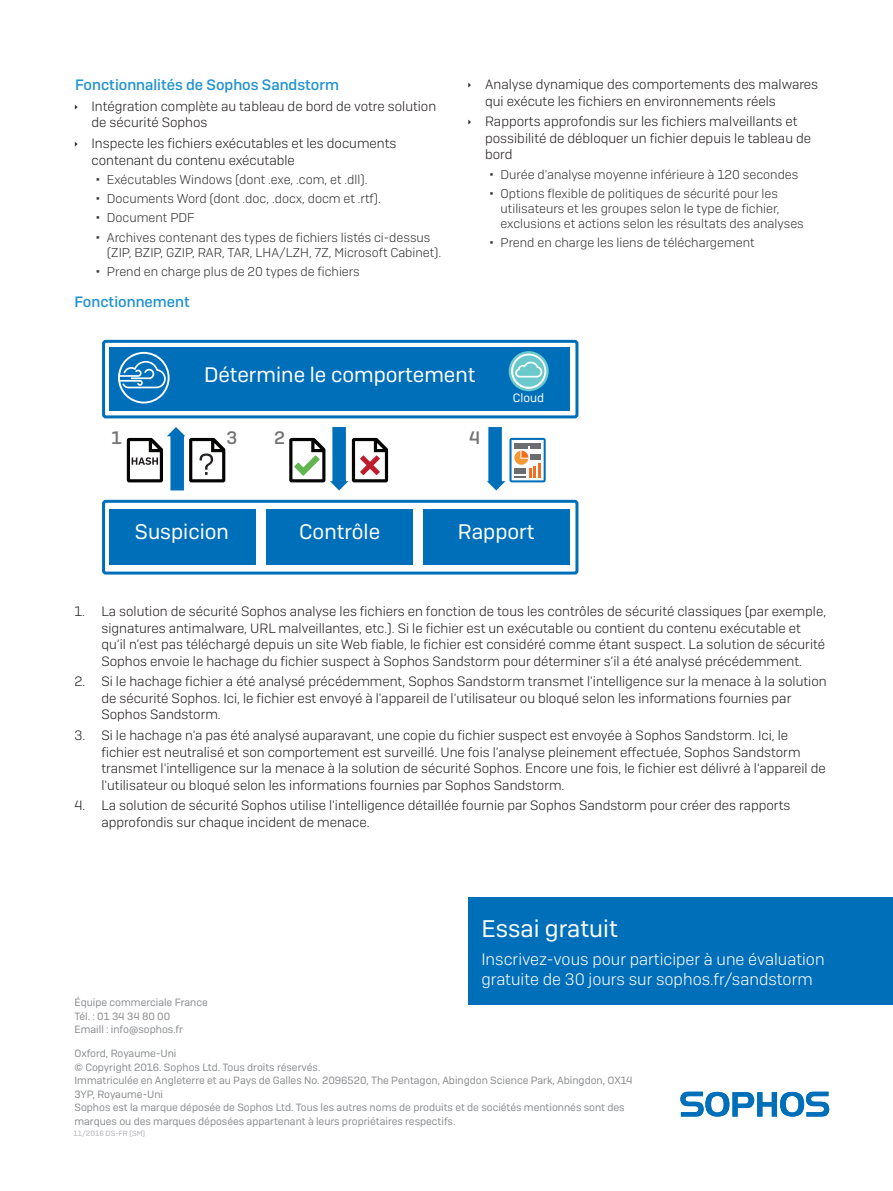
<style>
.page{position:relative;width:893px;height:1191px;background:#fff}
.page>*{position:absolute;margin:0;border:0;box-sizing:border-box;transform-origin:0 0}
.CTA_Heading{font:24px "Sophos Sans";color:#fff}
.Front_Cover_Title{font:21px "Sophos Sans";color:#fff}
.Copyright{font:500 18px "Sophos Sans";color:#737473}
.CTA_Copy{font:300 16.5px/19.5px "Sophos Sans";color:#fff}
.Subhead{font:500 15px "Sophos Sans";color:#2393d1}
.t1{font:300 13.5px/16.5px "Sophos Sans";color:#231f20}
.t2{font:300 12.75px/15px "Sophos Sans";color:#323332}
.Front_Cover_Title-2{font:12px "Sophos Sans";color:#fff}
.Copyright-2{font:10.5px/13.5px "Sophos Sans";color:#8a8c8f}
.Sales_Address{font:10.5px "Sophos Sans";color:#8a8c8f}
.Job_No__and_Version{font:7.5px "Sophos Sans";color:#b2b3b7}
</style>
<div class="page">
<svg style="left:680px;top:1091px;width:149px;height:25px"></svg>
<div style="left:469px;top:897px;width:424px;height:108px;background:#006fba"></div>
<svg style="left:102px;top:339px;width:477px;height:236px"></svg>
<div style="left:110px;top:347px;width:460px;height:64px;background:#006fba"></div>
<div style="left:110px;top:509px;width:146px;height:55px;background:#006fba"></div>
<div style="left:267px;top:509px;width:146px;height:55px;background:#006fba"></div>
<div style="left:424px;top:509px;width:146px;height:55px;background:#006fba"></div>
<div style="left:170px;top:435px;width:14px;height:55px;background:#006fba"></div>
<div style="left:332px;top:427px;width:14px;height:55px;background:#006fba"></div>
<svg style="left:289px;top:438px;width:99px;height:52px"></svg>
<div style="left:488px;top:427px;width:14px;height:55px;background:#006fba"></div>
<svg style="left:487px;top:438px;width:59px;height:52px"></svg>
<svg style="left:118px;top:352px;width:52px;height:51px"></svg>
<svg style="left:509px;top:351px;width:40px;height:40px"></svg>
<svg style="left:511px;top:353px;width:35px;height:36px"></svg>
<svg style="left:513px;top:355px;width:31px;height:32px"></svg>
<svg style="left:515px;top:362px;width:27px;height:15px"></svg>
<svg style="left:127px;top:427px;width:98px;height:55px"></svg>
<p class="Subhead" style="left:75px;top:76px;width:266px">Fonctionnalités de Sophos Sandstorm</p>
<p class="t1" style="left:92px;top:98px;width:346px">Intégration complète au tableau de bord de votre solution de sécurité Sophos</p>
<p class="t1" style="left:92px;top:135px;width:306px">Inspecte les fichiers exécutables et les documents contenant du contenu exécutable</p>
<p class="t2" style="left:107px;top:172px;width:262px">Exécutables Windows (dont .exe, .com, et .dll).</p>
<p class="t2" style="left:107px;top:191px;width:275px">Documents Word (dont .doc, .docx, docm et .rtf).</p>
<p class="t2" style="left:107px;top:210px;width:89px">Document PDF</p>
<p class="t2" style="left:107px;top:229px;width:336px">Archives contenant des types de fichiers listés ci-dessus (ZIP, BZIP, GZIP, RAR, TAR, LHA/LZH, 7Z, Microsoft Cabinet).</p>
<p class="t2" style="left:107px;top:264px;width:254px">Prend en charge plus de 20 types de fichiers</p>
<p class="Subhead" style="left:74px;top:292px;width:117px">Fonctionnement</p>
<p class="t1" style="left:485px;top:76px;width:334px">Analyse dynamique des comportements des malwares qui exécute les fichiers en environnements réels</p>
<p class="t1" style="left:485px;top:113px;width:327px">Rapports approfondis sur les fichiers malveillants et possibilité de débloquer un fichier depuis le tableau de bord</p>
<p class="t2" style="left:500px;top:166px;width:299px">Durée d'analyse moyenne inférieure à 120 secondes</p>
<p class="t2" style="left:500px;top:186px;width:305px">Options flexible de politiques de sécurité pour les utilisateurs et les groupes selon le type de fichier, exclusions et actions selon les résultats des analyses</p>
<p class="t2" style="left:500px;top:235px;width:256px">Prend en charge les liens de téléchargement</p>
<p class="Front_Cover_Title" style="left:204px;top:362px;width:273px">Détermine le comportement</p>
<p class="Front_Cover_Title-2" style="left:513px;top:390px;width:33px">Cloud</p>
<p class="Copyright" style="left:112px;top:427px;width:12px">1</p>
<p class="Copyright" style="left:227px;top:427px;width:12px">3</p>
<p class="Copyright" style="left:274px;top:427px;width:12px">2</p>
<p class="Copyright" style="left:469px;top:427px;width:13px">4</p>
<p class="Front_Cover_Title" style="left:135px;top:519px;width:96px">Suspicion</p>
<p class="Front_Cover_Title" style="left:299px;top:519px;width:82px">Contrôle</p>
<p class="Front_Cover_Title" style="left:458px;top:519px;width:78px">Rapport</p>
<p class="t1" style="left:101px;top:603px;width:726px;text-indent:-27px">1. La solution de sécurité Sophos analyse les fichiers en fonction de tous les contrôles de sécurité classiques (par exemple, signatures antimalware, URL malveillantes, etc.). Si le fichier est un exécutable ou contient du contenu exécutable et qu’il n’est pas téléchargé depuis un site Web fiable, le fichier est considéré comme étant suspect. La solution de sécurité Sophos envoie le hachage du fichier suspect à Sophos Sandstorm pour déterminer s’il a été analysé précédemment.</p>
<p class="t1" style="left:101px;top:673px;width:727px;text-indent:-27px">2. Si le hachage fichier a été analysé précédemment, Sophos Sandstorm transmet l'intelligence sur la menace à la solution de sécurité Sophos. Ici, le fichier est envoyé à l'appareil de l'utilisateur ou bloqué selon les informations fournies par<br>Sophos Sandstorm.</p>
<p class="t1" style="left:101px;top:727px;width:726px;text-indent:-27px">3. Si le hachage n'a pas été analysé auparavant, une copie du fichier suspect est envoyée à Sophos Sandstorm. Ici, le fichier est neutralisé et son comportement est surveillé. Une fois l’analyse pleinement effectuée, Sophos Sandstorm transmet l'intelligence sur la menace à la solution de sécurité Sophos. Encore une fois, le fichier est délivré à l'appareil de l'utilisateur ou bloqué selon les informations fournies par Sophos Sandstorm.</p>
<p class="t1" style="left:101px;top:797px;width:690px;text-indent:-27px">4. La solution de sécurité Sophos utilise l'intelligence détaillée fournie par Sophos Sandstorm pour créer des rapports approfondis sur chaque incident de menace.</p>
<p class="CTA_Heading" style="left:481px;top:914px;width:138px">Essai gratuit</p>
<p class="CTA_Copy" style="left:481px;top:949px;width:345px">Inscrivez-vous pour participer à une évaluation gratuite de 30 jours sur sophos.fr/sandstorm</p>
<p class="Sales_Address" style="left:74px;top:996px;width:135px">Équipe commerciale France</p>
<p class="Sales_Address" style="left:74px;top:1010px;width:97px">Tél. : 01 34 34 80 00</p>
<p class="Sales_Address" style="left:74px;top:1023px;width:110px">Emaill : info@sophos.fr</p>
<p class="Copyright-2" style="left:74px;top:1046px;width:560px">Oxford, Royaume-Uni<br>© Copyright 2016. Sophos Ltd. Tous droits réservés.<br>Immatriculée en Angleterre et au Pays de Galles No. 2096520, The Pentagon, Abingdon Science Park, Abingdon, OX14<br>3YP, Royaume-Uni<br>Sophos est la marque déposée de Sophos Ltd. Tous les autres noms de produits et de sociétés mentionnés sont des marques ou des marques déposées appartenant à leurs propriétaires respectifs.</p>
<p class="Job_No__and_Version" style="left:74px;top:1129px;width:73px">11/2016 DS-FR (SM)</p>
</div>
